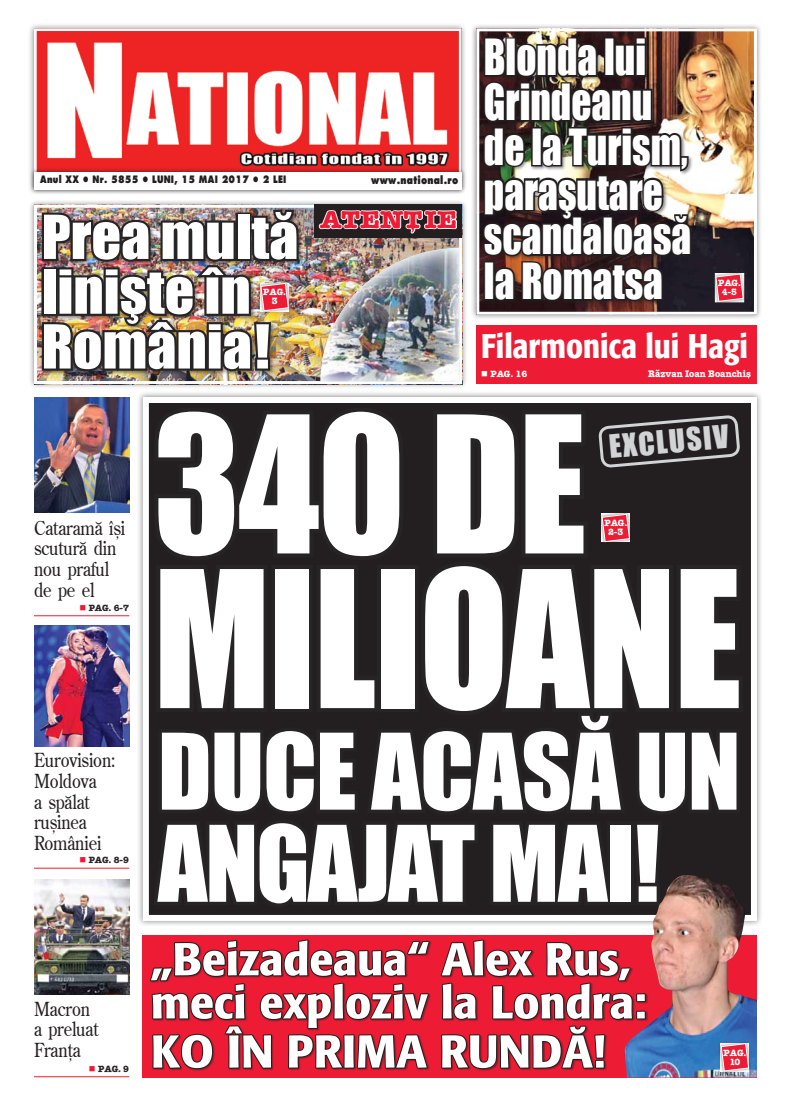
<style>
.page{position:relative;width:791px;height:1106px;background:#fff}
.page>*{position:absolute;margin:0;border:0;box-sizing:border-box;transform-origin:0 0}
.t1{font:175.9px/154.6px "Impact";letter-spacing:-.01em;color:#fff;scale:.93 1}
.t2{font:97.3px/92.1px "Impact";letter-spacing:-.01em;color:#fff}
.t3{font:56px/54.8px "Impact";color:#fff;scale:1.04 1}
.t4{font:45.8px/44.7px "Impact";color:#fff;scale:.86 1}
.t5{font:500 condensed 45.4px/43.1px "R Formata";color:#fff;scale:1.15 1}
.t6{font:500 condensed 34px "R Formata";color:#fff}
.t7{font:29.6px "Impact";color:#d1d3d4}
.t8{font:24.1px "American Type Writer Bold Rom";letter-spacing:.01em;color:#ed1b34;scale:1.1 1}
.t9{font:300 19.3px/20.6px "R Century";letter-spacing:-.01em;color:#231f20}
.t10{font:10.8px "Futura Extra Bold Rom";letter-spacing:.03em;color:#231f20;scale:.8 1}
.t11{font:10px "Futura Extra Bold Rom";letter-spacing:.03em;color:#231f20;scale:.8 1}
.t12{font:9.4px "American Type Writer Bold Rom";color:#fff;scale:.95 1}
.t13{font:9px/9px "American Type Writer Bold Rom";color:#fff;text-align:center}
.t14{font:9px "American Type Writer Bold Rom";color:#272425}
.s1{color:#ed1b34}
</style>
<div class="page">
<hr style="left:34px;top:615px;width:95px;height:1px;background:#ed1b34">
<hr style="left:34px;top:867px;width:95px;height:1px;background:#ed1b34">
<hr style="left:34px;top:1076px;width:95px;height:1px;background:#ed1b34">
<div style="left:482px;top:37px;width:284px;height:313px;background:#231f20;opacity:.5"></div>
<div style="left:712px;top:270px;width:39px;height:39px;background:#231f20"></div>
<img style="left:34px;top:398px;width:4px;height:115px">
<img style="left:34px;top:625px;width:4px;height:121px">
<img style="left:34px;top:879px;width:4px;height:115px">
<img style="left:750px;top:875px;width:7px;height:202px">
<div style="left:717px;top:1040px;width:39px;height:38px;background:#231f20;opacity:.5"></div>
<img style="left:38px;top:24px;width:712px;height:1054px">
<h3 class="t4" style="left:484px;top:34px;width:243px">Blonda lui<br>Grindeanu de la Turism, paraşutare scandaloasă la Romatsa</h3>
<p class="t11" style="left:40px;top:173px;width:308px">Anul XX ● Nr. 5855 ● luni, 15 mai 2017 ● 2 LEI</p>
<p class="t10" style="left:371px;top:173px;width:110px">www.national.ro</p>
<p class="t8" style="left:320px;top:205px;width:126px">atenŢie</p>
<h3 class="t3" style="left:42px;top:208px;width:248px">Prea multă linişte în<br>România!</h3>
<p class="t13" style="left:718px;top:278px;width:24px">PAG.</p>
<p class="t13" style="left:263px;top:288px;width:24px">PAG.</p>
<p class="t13" style="left:722px;top:287px;width:17px">4-5</p>
<p class="t13" style="left:272px;top:297px;width:7px">3</p>
<h3 class="t6" style="left:481px;top:327px;width:268px">Filarmonica lui Hagi</h3>
<p class="t13" style="left:481px;top:369px;width:48px">■ PAG. 16</p>
<p class="t12" style="left:648px;top:368px;width:110px">Răzvan Ioan Boanchiş</p>
<p class="t9" style="left:34px;top:517px;width:93px">Cataramă își scutură din nou praful de pe el</p>
<p class="t14" style="left:79px;top:602px;width:51px"><span class="s1">■</span> PAG. 6-7</p>
<p class="t9" style="left:34px;top:750px;width:83px">Eurovision:<br>Moldova<br>a spălat ruşinea<br>României</p>
<p class="t14" style="left:79px;top:854px;width:51px"><span class="s1">■</span> PAG. 8-9</p>
<p class="t9" style="left:34px;top:998px;width:66px">Macron a preluat<br>Franţa</p>
<p class="t14" style="left:89px;top:1063px;width:42px"><span class="s1">■</span> PAG. 9</p>
<h1 class="t1" style="left:154px;top:402px;width:634px">340 de milioane</h1>
<h3 class="t7" style="left:607px;top:424px;width:122px;rotate:-5deg">exclusiv</h3>
<p class="t13" style="left:604px;top:518px;width:24px">PAG.<br>2-3</p>
<h2 class="t2" style="left:158px;top:723px;width:584px">duce acasă un angajat MAI !</h2>
<h3 class="t5" style="left:151px;top:939px;width:433px">„Beizadeaua“ Alex Rus, meci exploziv la Londra:</h3>
<h3 class="t5" style="left:151px;top:1031px;width:397px">KO în prima rundă!</h3>
<p class="t13" style="left:723px;top:1047px;width:24px">PAG.<br>10</p>
</div>
